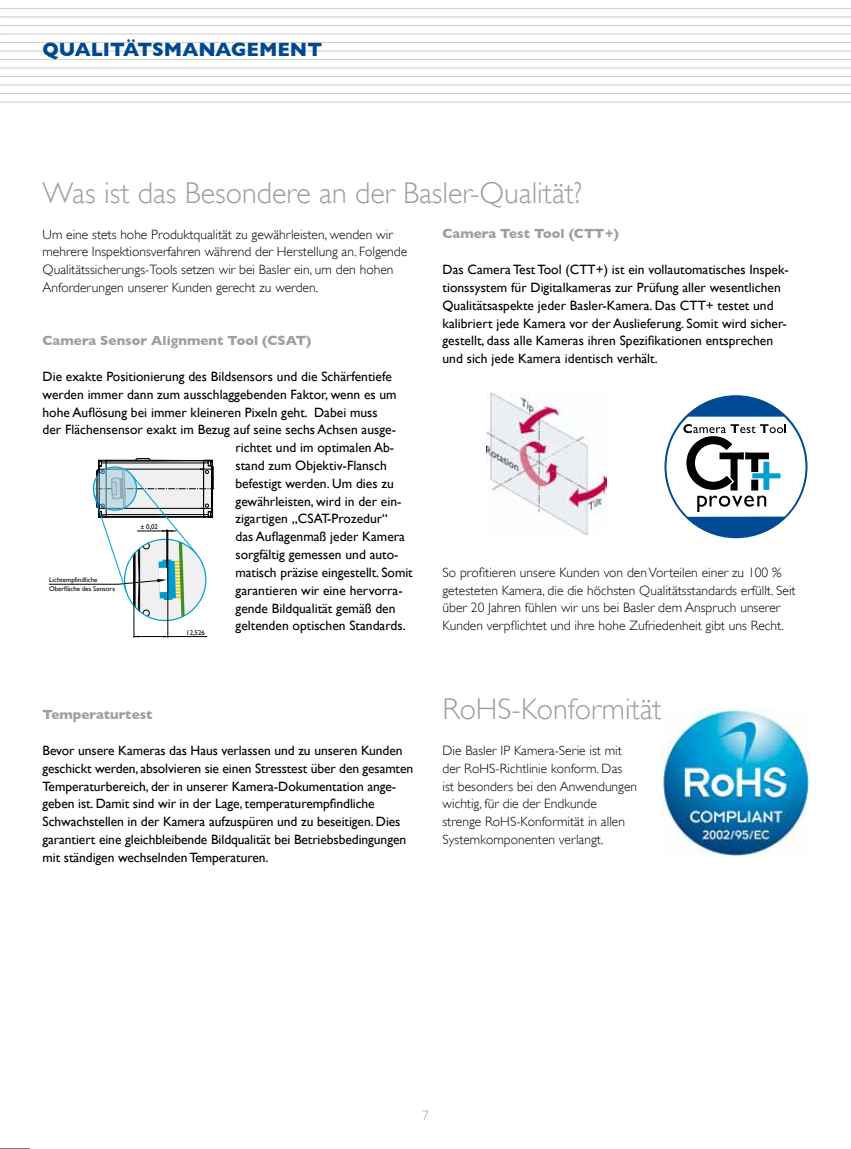
<style>
.page{position:relative;width:851px;height:1149px;background:#fff}
.page>*{position:absolute;margin:0;border:0;box-sizing:border-box;transform-origin:0 0}
.t1{font:300 30px "Gill Sans";color:#9c9e9f}
.t2{font:700 19.5px "Gill Sans";color:#00488f}
.t3{font:13.5px/17.9px "Gill Sans";color:#000}
.t4{font:300 13.5px/17.9px "Gill Sans";color:#000}
.t5{font:700 13.5px "Gill Sans";color:#9c9e9f}
.t6{font:300 13.5px "Gill Sans";color:#9c9e9f}
.t7{font:6.9px/8.2px "Gill Sans";color:#000}
</style>
<div class="page">
<hr style="left:0;top:8px;width:850px;height:1px;background:#d0d1d2">
<hr style="left:0;top:16px;width:850px;height:2px;background:#d0d1d2">
<hr style="left:0;top:25px;width:850px;height:1px;background:#d0d1d2">
<hr style="left:0;top:33px;width:850px;height:2px;background:#d0d1d2">
<hr style="left:0;top:42px;width:850px;height:1px;background:#d0d1d2">
<hr style="left:0;top:50px;width:850px;height:2px;background:#d0d1d2">
<hr style="left:0;top:59px;width:850px;height:1px;background:#d0d1d2">
<hr style="left:0;top:67px;width:850px;height:2px;background:#d0d1d2">
<hr style="left:0;top:76px;width:850px;height:1px;background:#d0d1d2">
<hr style="left:0;top:84px;width:850px;height:2px;background:#d0d1d2">
<hr style="left:0;top:93px;width:850px;height:1px;background:#d0d1d2">
<hr style="left:0;top:101px;width:850px;height:2px;background:#d0d1d2">
<hr style="left:0;top:1148px;width:30px;height:1px;background:#000">
<img style="left:486px;top:392px;width:120px;height:142px">
<div style="left:665px;top:396px;width:141px;height:141px;background:#004b93;border-radius:50%"></div>
<svg style="left:666px;top:416px;width:139px;height:100px;background:#cacfd2"></svg>
<img style="left:662px;top:708px;width:147px;height:148px">
<svg style="left:49px;top:458px;width:165px;height:180px"></svg>
<h2 class="t2" style="left:43px;top:38px;width:281px">QUALITÄTSMANAGEMENT</h2>
<h1 class="t1" style="left:43px;top:176px;width:541px">Was ist das Besondere an der Basler-Qualität?</h1>
<p class="t4" style="left:43px;top:225px;width:366px">Um eine stets hohe Produktqualität zu gewährleisten, wenden wir mehrere Inspektionsverfahren während der Herstellung an. Folgende Qualitätssicherungs-Tools setzen wir bei Basler ein, um den hohen Anforderungen unserer Kunden gerecht zu werden.</p>
<p class="t5" style="left:442px;top:226px;width:178px">Camera Test Tool (CTT+)</p>
<p class="t3" style="left:442px;top:260px;width:348px">Das Camera Test Tool (CTT+) ist ein vollautomatisches Inspek&shy;tionssystem für Digitalkameras zur Prüfung aller wesentlichen Qualitätsaspekte jeder Basler-Kamera. Das CTT+ testet und kalibriert jede Kamera vor der Auslieferung. Somit wird sicher&shy;gestellt, dass alle Kameras ihren Spezifikationen entsprechen und sich jede Kamera identisch verhält.</p>
<p class="t5" style="left:43px;top:333px;width:270px">Camera Sensor Alignment Tool (CSAT)</p>
<p class="t3" style="left:43px;top:367px;width:351px">Die exakte Positionierung des Bildsensors und die Schärfentiefe</p>
<p class="t3" style="left:43px;top:385px;width:355px">werden immer dann zum ausschlaggebenden Faktor, wenn es um</p>
<p class="t3" style="left:43px;top:403px;width:336px">hohe Auflösung bei immer kleineren Pixeln geht. Dabei muss</p>
<p class="t3" style="left:43px;top:420px;width:355px">der Flächensensor exakt im Bezug auf seine sechs Achsen ausge-</p>
<p class="t3" style="left:235px;top:438px;width:160px">richtet und im optimalen Ab-</p>
<p class="t3" style="left:235px;top:456px;width:153px">stand zum Objektiv-Flansch</p>
<p class="t3" style="left:235px;top:474px;width:160px">befestigt werden. Um dies zu</p>
<p class="t3" style="left:235px;top:492px;width:167px">gewährleisten, wird in der ein-</p>
<p class="t3" style="left:235px;top:509px;width:154px">zigartigen „CSAT-Prozedur“</p>
<p class="t3" style="left:235px;top:527px;width:171px">das Auflagenmaß jeder Kamera</p>
<p class="t3" style="left:235px;top:545px;width:165px">sorgfältig gemessen und auto-</p>
<p class="t3" style="left:235px;top:563px;width:179px">matisch präzise eingestellt. Somit</p>
<p class="t3" style="left:235px;top:581px;width:169px">garantieren wir eine hervorra-</p>
<p class="t3" style="left:235px;top:598px;width:161px">gende Bildqualität gemäß den</p>
<p class="t3" style="left:235px;top:616px;width:172px">geltenden optischen Standards.</p>
<p class="t7" style="left:140px;top:522px;width:19px">± 0.02</p>
<p class="t7" style="left:49px;top:575px;width:67px">Lichtempfindliche<br>Oberfläche des Sensors</p>
<p class="t7" style="left:186px;top:628px;width:20px">12.526</p>
<p class="t5" style="left:43px;top:706px;width:112px">Temperaturtest</p>
<p class="t3" style="left:43px;top:741px;width:372px">Bevor unsere Kameras das Haus verlassen und zu unseren Kunden geschickt werden, absolvieren sie einen Stresstest über den gesamten Temperaturbereich, der in unserer Kamera-Dokumentation ange&shy;geben ist. Damit sind wir in der Lage, temperaturempfindliche Schwachstellen in der Kamera aufzuspüren und zu beseitigen. Dies garantiert eine gleichbleibende Bildqualität bei Betriebsbedingungen mit ständigen wechselnden Temperaturen.</p>
<p class="t4" style="left:442px;top:563px;width:354px">So profitieren unsere Kunden von den Vorteilen einer zu 100 % getesteten Kamera, die die höchsten Qualitätsstandards erfüllt. Seit über 20 Jahren fühlen wir uns bei Basler dem Anspruch unserer Kunden verpflichtet und ihre hohe Zufriedenheit gibt uns Recht.</p>
<h1 class="t1" style="left:442px;top:692px;width:221px">RoHS-Konformität</h1>
<p class="t4" style="left:442px;top:741px;width:196px">Die Basler IP Kamera-Serie ist mit der RoHS-Richtlinie konform. Das<br>ist besonders bei den Anwendungen wichtig, für die der Endkunde strenge RoHS-Konformität in allen Systemkomponenten verlangt.</p>
<p class="t6" style="left:422px;top:1107px;width:8px">7</p>
</div>
